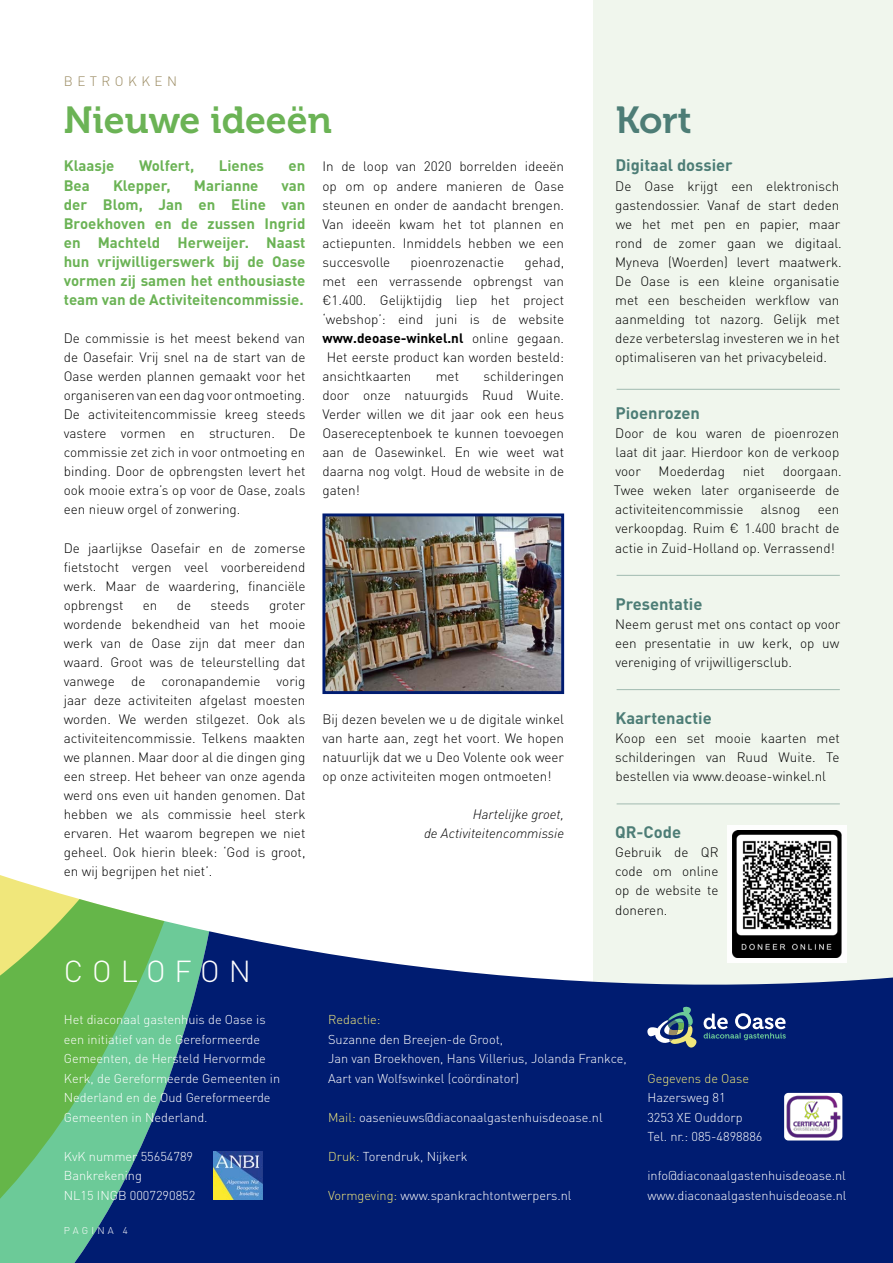
<style>
.page{position:relative;width:893px;height:1263px;background:#fff}
.page>*{position:absolute;margin:0;border:0;box-sizing:border-box;transform-origin:0 0}
.plat_1{font:37.5px "Museo 700";color:#6bb355}
.plat_1-2{font:37.5px "Museo 700";color:#4d7d76}
.t1{font:300 30px "DIN Pro";letter-spacing:.3em;color:#fff}
.plat_1-3{font:700 16.5px "DIN Pro";color:#4d7d76}
.plat_1-4{font:700 15px/19px "DIN Pro";color:#6bb355;text-align:justify}
.plat_1-5{font:300 13.5px/19px "DIN Pro";color:#000;text-align:justify}
.plat_1-6{font:italic 300 13.5px "DIN";color:#000}
.plat_1-7{font:700 13.5px "DIN Pro";color:#000}
.plat_1-8{font:300 13.5px "DIN Pro";letter-spacing:.33em;color:#9b8b62}
.plat_1-9{font:300 12.75px/19.5px "DIN Pro";color:#fff}
.t2{font:300 12.75px "DIN Pro";color:#f0e77b}
.plat_1-10{font:300 9.9px "DIN Pro";letter-spacing:.33em;color:#fff}
.s1{font-weight:300}
.s2{color:#f0e77b}
</style>
<div class="page">
<div style="left:593px;top:0;width:300px;height:1263px;background:#f0f6ed"></div>
<svg style="left:164px;top:931px;width:729px;height:332px;background:#1b357f"></svg>
<svg style="left:0;top:875px;width:164px;height:388px;background:#6fb478"></svg>
<img style="left:214px;top:1151px;width:48px;height:48px">
<svg style="left:647px;top:1006px;width:50px;height:42px;background:#456083"></svg>
<svg style="left:704px;top:1013px;width:82px;height:27px;background:#425d94"></svg>
<hr style="left:617px;top:389px;width:223px;height:1px;background:#4d7d76">
<hr style="left:617px;top:575px;width:223px;height:1px;background:#4d7d76">
<hr style="left:617px;top:689px;width:223px;height:1px;background:#4d7d76">
<hr style="left:617px;top:804px;width:223px;height:1px;background:#4d7d76">
<div style="left:784px;top:1093px;width:58px;height:47px;background:#fff;border-radius:4px"></div>
<img style="left:787px;top:1095px;width:54px;height:43px">
<div style="left:727px;top:825px;width:120px;height:138px;background:#fefefe"></div>
<img style="left:733px;top:830px;width:109px;height:127px">
<img style="left:326px;top:517px;width:234px;height:173px">
<div style="left:322px;top:513px;width:242px;height:181px;border:3px solid #001c71"></div>
<p class="plat_1-8" style="left:64px;top:72px;width:115px">BETROKKEN</p>
<p class="plat_1" style="left:64px;top:100px;width:269px">Nieuwe ideeën</p>
<p class="plat_1-4" style="left:64px;top:156px;width:52px">Klaasje</p>
<p class="plat_1-4" style="left:139px;top:156px;width:57px">Wolfert,</p>
<p class="plat_1-4" style="left:219px;top:156px;width:47px">Lienes</p>
<p class="plat_1-4" style="left:289px;top:156px;width:18px">en</p>
<p class="plat_1-4" style="left:64px;top:175px;width:28px">Bea</p>
<p class="plat_1-4" style="left:113px;top:175px;width:59px">Klepper,</p>
<p class="plat_1-4" style="left:194px;top:175px;width:66px">Marianne</p>
<p class="plat_1-4" style="left:64px;top:175px;width:243px;text-indent:218px">van der Blom, Jan en Eline van Broekhoven en de zussen Ingrid en Machteld Herweijer. Naast hun vrijwilligerswerk bij de Oase vormen zij samen het enthousiaste team van de Activiteitencommissie.</p>
<p class="plat_1-5" style="left:64px;top:328px;width:243px">De commissie is het meest bekend van de Oasefair. Vrij snel na de start van de Oase werden plannen gemaakt voor het organiseren van een dag voor ontmoeting.<br>De activiteitencommissie kreeg steeds vastere vormen en structuren. De commissie zet zich in voor ontmoeting en binding. Door de opbrengsten levert het ook mooie extra’s op voor de Oase, zoals een nieuw orgel of zonwering.</p>
<p class="plat_1-5" style="left:64px;top:537px;width:243px">De jaarlijkse Oasefair en de zomerse fietstocht vergen veel voorbereidend werk. Maar de waardering, financiële opbrengst</p>
<p class="plat_1-5" style="left:143px;top:595px;width:16px">en</p>
<p class="plat_1-5" style="left:177px;top:595px;width:16px">de</p>
<p class="plat_1-5" style="left:211px;top:595px;width:40px">steeds</p>
<p class="plat_1-5" style="left:64px;top:595px;width:243px;text-indent:205px">groter wordende bekendheid van het mooie werk van de Oase zijn dat meer dan waard. Groot was de teleurstelling dat vanwege de coronapandemie vorig jaar deze activiteiten afgelast moesten worden. We werden stilgezet. Ook als activiteitencommissie. Telkens maakten we plannen. Maar door al die dingen ging een streep. Het beheer van onze agenda werd ons even uit handen genomen. Dat hebben we als commissie heel sterk ervaren. Het waarom begrepen we niet geheel. Ook hierin bleek: ‘God is groot, en wij begrijpen het niet’.</p>
<p class="plat_1-5" style="left:322px;top:156px;width:243px">In de loop van 2020 borrelden ideeën op om op andere manieren de Oase steunen en onder de aandacht brengen.<br>Van ideeën kwam het tot plannen en actiepunten. Inmiddels hebben we een succesvolle</p>
<p class="plat_1-5" style="left:410px;top:252px;width:95px">pioenrozenactie</p>
<p class="plat_1-5" style="left:524px;top:252px;width:41px">gehad,</p>
<p class="plat_1-5" style="left:322px;top:271px;width:243px">met een verrassende opbrengst van</p>
<p class="plat_1-5" style="left:322px;top:290px;width:243px">€1.400. Gelijktijdig liep het project</p>
<p class="plat_1-5" style="left:322px;top:309px;width:243px">‘webshop’: eind juni is de website</p>
<p class="plat_1-7" style="left:322px;top:329px;width:243px">www.deoase-winkel.nl <span class="s1">online gegaan.</span></p>
<p class="plat_1-5" style="left:327px;top:347px;width:239px">Het eerste product kan worden besteld:</p>
<p class="plat_1-5" style="left:322px;top:366px;width:90px">ansichtkaarten</p>
<p class="plat_1-5" style="left:436px;top:366px;width:25px">met</p>
<p class="plat_1-5" style="left:322px;top:366px;width:243px;text-indent:161px">schilderingen door onze natuurgids Ruud Wuite.<br>Verder willen we dit jaar ook een heus Oasereceptenboek te kunnen toevoegen aan de Oasewinkel. En wie weet wat daarna nog volgt. Houd de website in de gaten!</p>
<p class="plat_1-5" style="left:322px;top:709px;width:243px">Bij dezen bevelen we u de digitale winkel van harte aan, zegt het voort. We hopen natuurlijk dat we u Deo Volente ook weer op onze activiteiten mogen ontmoeten!</p>
<p class="plat_1-6" style="left:473px;top:806px;width:93px">Hartelijke groet,</p>
<p class="plat_1-6" style="left:424px;top:825px;width:142px">de Activiteitencommissie</p>
<p class="t1" style="left:64px;top:951px;width:189px">COLOFON</p>
<p class="plat_1-2" style="left:616px;top:100px;width:78px">Kort</p>
<p class="plat_1-3" style="left:615px;top:154px;width:119px">Digitaal dossier</p>
<p class="plat_1-5" style="left:615px;top:176px;width:228px;text-align:left">De Oase krijgt een elektronisch gastendossier. Vanaf de start deden we het met pen en papier, maar rond de zomer gaan we digitaal.<br>Myneva (Woerden) levert maatwerk.<br>De Oase is een kleine organisatie met een bescheiden werkflow van aanmelding tot nazorg. Gelijk met deze verbeterslag investeren we in het optimaliseren van het privacybeleid.</p>
<p class="plat_1-3" style="left:615px;top:402px;width:86px">Pioenrozen</p>
<p class="plat_1-5" style="left:615px;top:423px;width:226px">Door de kou waren de pioenrozen laat dit jaar. Hierdoor kon de verkoop voor</p>
<p class="plat_1-5" style="left:614px;top:461px;width:229px;text-align:left;text-indent:169px">doorgaan.<br>Twee weken later organiseerde de activiteitencommissie</p>
<p class="plat_1-5" style="left:659px;top:461px;width:68px">Moederdag</p>
<p class="plat_1-5" style="left:743px;top:461px;width:24px">niet</p>
<p class="plat_1-5" style="left:761px;top:499px;width:41px">alsnog</p>
<p class="plat_1-5" style="left:615px;top:499px;width:226px;text-indent:202px">een verkoopdag. Ruim € 1.400 bracht de actie in Zuid-Holland op. Verrassend!</p>
<p class="plat_1-3" style="left:615px;top:592px;width:89px">Presentatie</p>
<p class="plat_1-5" style="left:615px;top:614px;width:227px">Neem gerust met ons contact op voor een presentatie in uw kerk, op uw vereniging of vrijwilligersclub.</p>
<p class="plat_1-3" style="left:615px;top:707px;width:98px">Kaartenactie</p>
<p class="plat_1-5" style="left:615px;top:728px;width:226px">Koop een set mooie kaarten met schilderingen van Ruud Wuite. Te bestellen via www.deoase-winkel.nl</p>
<p class="plat_1-3" style="left:615px;top:821px;width:67px">QR-Code</p>
<p class="plat_1-5" style="left:615px;top:842px;width:105px">Gebruik de QR code om online op de website te doneren.</p>
<p class="plat_1-9" style="left:64px;top:1009px;width:218px">Het diaconaal gastenhuis de Oase is een initiatief van de Gereformeerde Gemeenten, de Hersteld Hervormde Kerk, de Gereformeerde Gemeenten in Nederland en de Oud Gereformeerde Gemeenten in Nederland.</p>
<p class="plat_1-9" style="left:64px;top:1146px;width:131px">KvK nummer 55654789</p>
<p class="plat_1-9" style="left:64px;top:1165px;width:80px">Bankrekening</p>
<p class="plat_1-9" style="left:64px;top:1185px;width:133px">NL15 INGB 0007290852</p>
<p class="plat_1-10" style="left:64px;top:1224px;width:65px">PAGINA 4</p>
<p class="t2" style="left:328px;top:1011px;width:54px">Redactie:</p>
<p class="plat_1-9" style="left:328px;top:1029px;width:176px">Suzanne den Breejen-de Groot,</p>
<p class="plat_1-9" style="left:328px;top:1048px;width:300px">Jan van Broekhoven, Hans Villerius, Jolanda Frankce,</p>
<p class="plat_1-9" style="left:328px;top:1068px;width:193px">Aart van Wolfswinkel (coördinator)</p>
<p class="plat_1-9" style="left:328px;top:1107px;width:276px"><span class="s2">Mail:</span> oasenieuws@diaconaalgastenhuisdeoase.nl</p>
<p class="plat_1-9" style="left:328px;top:1146px;width:141px"><span class="s2">Druk:</span> Torendruk, Nijkerk</p>
<p class="plat_1-9" style="left:328px;top:1185px;width:245px"><span class="s2">Vormgeving:</span> www.spankrachtontwerpers.nl</p>
<p class="t2" style="left:647px;top:1069px;width:103px">Gegevens de Oase</p>
<p class="plat_1-9" style="left:647px;top:1087px;width:80px">Hazersweg 81</p>
<p class="plat_1-9" style="left:647px;top:1107px;width:97px">3253 XE Ouddorp</p>
<p class="plat_1-9" style="left:647px;top:1126px;width:117px">Tel. nr.: 085-4898886</p>
<p class="plat_1-9" style="left:647px;top:1165px;width:200px">info@diaconaalgastenhuisdeoase.nl</p>
<p class="plat_1-9" style="left:647px;top:1185px;width:201px">www.diaconaalgastenhuisdeoase.nl</p>
</div>
